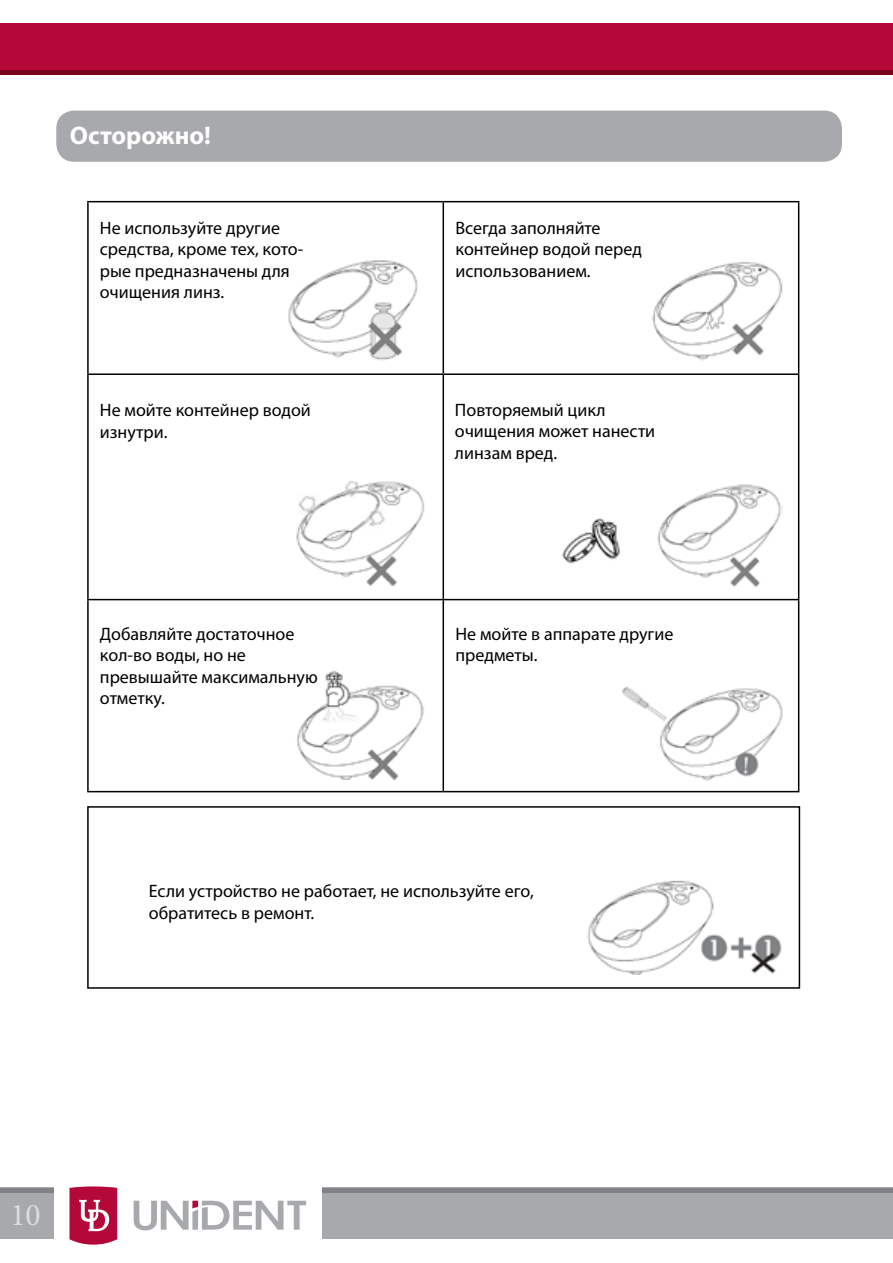
<style>
.page{position:relative;width:893px;height:1263px;background:#fff}
.page>*{position:absolute;margin:0;border:0;box-sizing:border-box;transform-origin:0 0}
.t1{font:31.5px "Minion Pro";color:#dcddde}
.t2{font:700 25.5px "Myriad Pro";color:#fff}
.t3{font:18px/21.6px "Myriad Pro";color:#000}
</style>
<div class="page">
<div style="left:0;top:24px;width:893px;height:51px;background:#b30838"></div>
<div style="left:322px;top:1188px;width:571px;height:51px;background:#a7a9ac"></div>
<svg style="left:134px;top:1201px;width:172px;height:29px"></svg>
<svg style="left:69px;top:1186px;width:48px;height:58px;background:#c0345b"></svg>
<div style="left:0;top:1188px;width:53px;height:51px;background:#a7a9ac"></div>
<hr style="left:0;top:1188px;width:53px;height:4px;background:#808285">
<hr style="left:322px;top:1188px;width:571px;height:4px;background:#808285">
<hr style="left:0;top:71px;width:893px;height:4px;background:#79001d">
<div style="left:56px;top:111px;width:786px;height:51px;background:#a7a9ac;border-radius:18px"></div>
<hr style="left:87px;top:201px;width:356px;height:1px;background:#000">
<hr style="left:87px;top:202px;width:2px;height:171px;background:#000">
<hr style="left:443px;top:201px;width:356px;height:1px;background:#000">
<hr style="left:443px;top:202px;width:1px;height:171px;background:#000">
<hr style="left:798px;top:202px;width:1px;height:171px;background:#000">
<hr style="left:87px;top:373px;width:356px;height:2px;background:#000">
<hr style="left:87px;top:375px;width:2px;height:224px;background:#000">
<hr style="left:443px;top:373px;width:356px;height:2px;background:#000">
<hr style="left:443px;top:375px;width:1px;height:224px;background:#000">
<hr style="left:798px;top:375px;width:1px;height:224px;background:#000">
<hr style="left:87px;top:599px;width:356px;height:1px;background:#000">
<hr style="left:87px;top:600px;width:2px;height:191px;background:#000">
<hr style="left:443px;top:599px;width:356px;height:1px;background:#000">
<hr style="left:443px;top:600px;width:1px;height:191px;background:#000">
<hr style="left:798px;top:600px;width:1px;height:191px;background:#000">
<hr style="left:87px;top:791px;width:356px;height:1px;background:#000">
<hr style="left:443px;top:791px;width:356px;height:1px;background:#000">
<img style="left:288px;top:260px;width:130px;height:101px">
<img style="left:652px;top:262px;width:131px;height:99px">
<img style="left:296px;top:481px;width:128px;height:106px">
<img style="left:562px;top:484px;width:221px;height:103px">
<img style="left:297px;top:670px;width:127px;height:109px">
<img style="left:622px;top:686px;width:161px;height:95px">
<div style="left:260px;top:243px;width:55px;height:29px;background:#fff"></div>
<div style="left:87px;top:806px;width:713px;height:183px;border:2px solid #000"></div>
<img style="left:587px;top:880px;width:195px;height:94px">
<div style="left:567px;top:874px;width:55px;height:14px;background:#fff"></div>
<h2 class="t2" style="left:70px;top:119px;width:143px">Осторожно!</h2>
<p class="t3" style="left:100px;top:216px;width:205px">Не используйте другие средства, кроме тех, кото&shy;рые предназначены для очищения линз.</p>
<p class="t3" style="left:455px;top:216px;width:188px">Всегда заполняйте контейнер водой перед использованием.</p>
<p class="t3" style="left:100px;top:399px;width:212px">Не мойте контейнер водой изнутри.</p>
<p class="t3" style="left:455px;top:398px;width:202px">Повторяемый цикл очищения может нанести линзам вред.</p>
<p class="t3" style="left:100px;top:622px;width:219px">Добавляйте достаточное кол-во воды, но не превышайте максимальную отметку.</p>
<p class="t3" style="left:455px;top:622px;width:219px">Не мойте в аппарате другие предметы.</p>
<p class="t3" style="left:149px;top:880px;width:387px">Если устройство не работает, не используйте его, обратитесь в ремонт.</p>
<h1 class="t1" style="left:10px;top:1194px;width:32px">10</h1>
</div>
